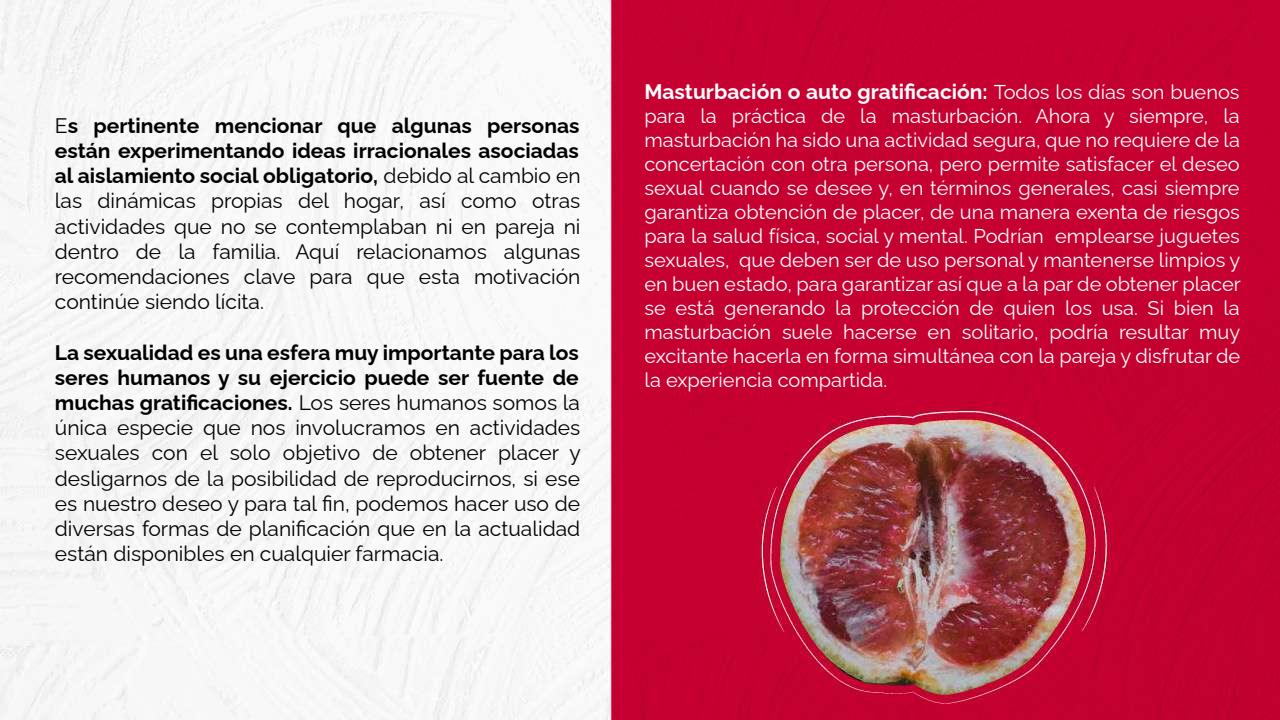
<style>
.page{position:relative;width:1280px;height:720px;background:#fff}
.page>*{position:absolute;margin:0;border:0;box-sizing:border-box;transform-origin:0 0}
.t1{font:21px/25.2px "Raleway";color:#000;text-align:justify}
.t2{font:700 21px "Raleway";color:#fff}
.t3{font:20px/24px "Raleway";color:#fff;text-align:justify}
.s1{font-weight:700}
.s2{font-weight:400;font-size:20px}
</style>
<div class="page">
<img style="left:0;top:0;width:1280px;height:720px">
<p class="t1" style="left:55px;top:110px;width:527px">E<span class="s1">s pertinente mencionar que algunas personas están experimentando ideas irracionales asociadas al aislamiento social obligatorio,</span> debido al cambio en las dinámicas propias del hogar, así como otras actividades que no se contemplaban ni en pareja ni dentro de la familia. Aquí relacionamos algunas recomendaciones clave para que esta motivación continúe siendo lícita.</p>
<p class="t1" style="left:55px;top:337px;width:528px"><span class="s1">La sexualidad es una esfera muy importante para los seres humanos y su ejercicio puede ser fuente de muchas gratificaciones.</span> Los seres humanos somos la única especie que nos involucramos en actividades sexuales con el solo objetivo de obtener placer y desligarnos de la posibilidad de reproducirnos, si ese es nuestro deseo y para tal fin, podemos hacer uso de diversas formas de planificación que en la actualidad están disponibles en cualquier farmacia.</p>
<p class="t2" style="left:644px;top:75px;width:597px">Masturbación o auto gratificación: <span class="s2">Todos los días son buenos</span></p>
<p class="t3" style="left:644px;top:102px;width:598px">para la práctica de la masturbación. Ahora y siempre, la masturbación ha sido una actividad segura, que no requiere de la concertación con otra persona, pero permite satisfacer el deseo sexual cuando se desee y, en términos generales, casi siempre garantiza obtención de placer, de una manera exenta de riesgos para la salud física, social y mental. Podrían emplearse juguetes sexuales, que deben ser de uso personal y mantenerse limpios y en buen estado, para garantizar así que a la par de obtener placer se está generando la protección de quien los usa. Si bien la masturbación suele hacerse en solitario, podría resultar muy excitante hacerla en forma simultánea con la pareja y disfrutar de la experiencia compartida.</p>
</div>
